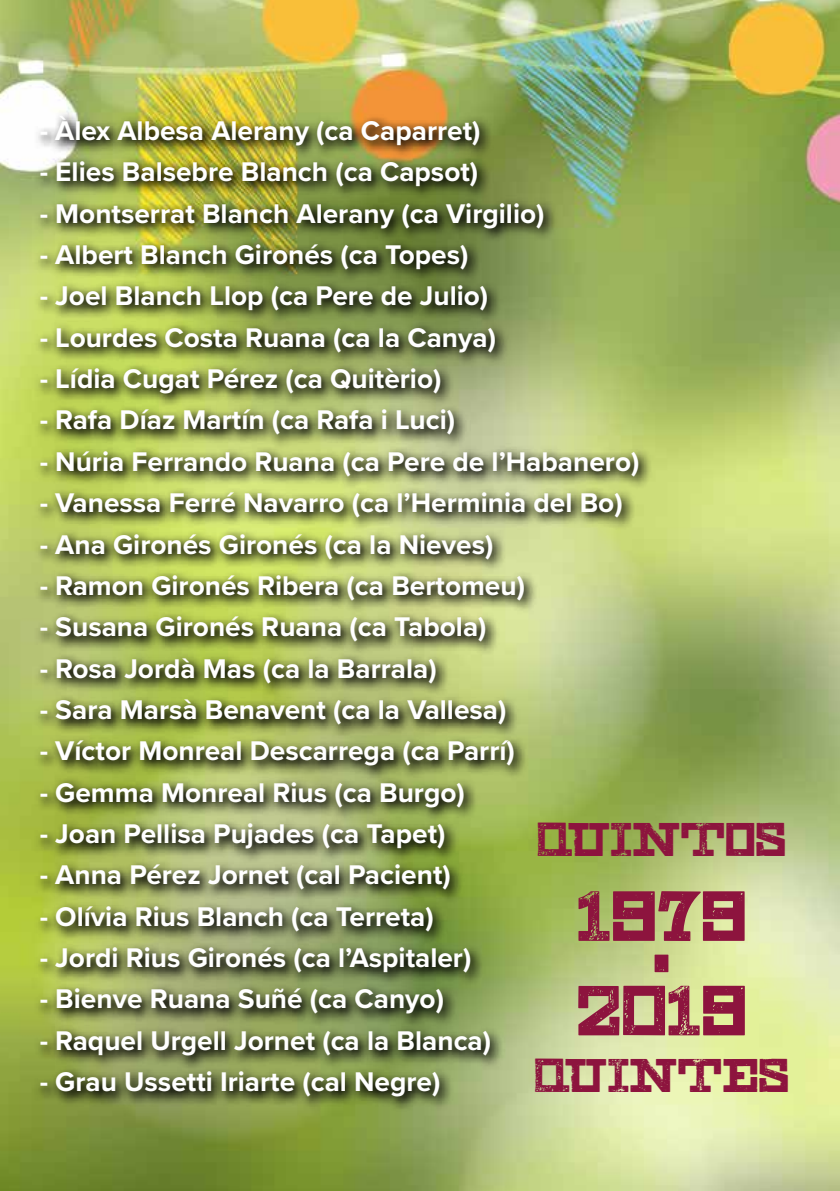
<style>
.page{position:relative;width:840px;height:1191px;background:#fff}
.page>*{position:absolute;margin:0;border:0;box-sizing:border-box;transform-origin:0 0}
.t1{font:70.8px "HWT Geometric Shopworn";color:#8d143e}
.t2{font:47.2px "HWT Geometric Shopworn";color:#8d143e}
.t3{font:700 28px "Proxima Nova";color:#fff}
</style>
<div class="page">
<img style="left:0;top:0;width:839px;height:1191px">
<img style="left:34px;top:110px;width:619px;height:1001px">
<p class="t3" style="left:40px;top:110px;width:442px">- Àlex Albesa Alerany (ca Caparret)</p>
<p class="t3" style="left:40px;top:151px;width:440px">- Elies Balsebre Blanch (ca Capsot)</p>
<p class="t3" style="left:40px;top:192px;width:506px">- Montserrat Blanch Alerany (ca Virgilio)</p>
<p class="t3" style="left:40px;top:234px;width:430px">- Albert Blanch Gironés (ca Topes)</p>
<p class="t3" style="left:40px;top:275px;width:450px">- Joel Blanch Llop (ca Pere de Julio)</p>
<p class="t3" style="left:40px;top:316px;width:457px">- Lourdes Costa Ruana (ca la Canya)</p>
<p class="t3" style="left:40px;top:358px;width:403px">- Lídia Cugat Pérez (ca Quitèrio)</p>
<p class="t3" style="left:40px;top:399px;width:416px">- Rafa Díaz Martín (ca Rafa i Luci)</p>
<p class="t3" style="left:40px;top:440px;width:601px">- Núria Ferrando Ruana (ca Pere de l’Habanero)</p>
<p class="t3" style="left:40px;top:482px;width:584px">- Vanessa Ferré Navarro (ca l’Herminia del Bo)</p>
<p class="t3" style="left:40px;top:523px;width:455px">- Ana Gironés Gironés (ca la Nieves)</p>
<p class="t3" style="left:40px;top:564px;width:486px">- Ramon Gironés Ribera (ca Bertomeu)</p>
<p class="t3" style="left:40px;top:606px;width:448px">- Susana Gironés Ruana (ca Tabola)</p>
<p class="t3" style="left:40px;top:647px;width:398px">- Rosa Jordà Mas (ca la Barrala)</p>
<p class="t3" style="left:40px;top:688px;width:468px">- Sara Marsà Benavent (ca la Vallesa)</p>
<p class="t3" style="left:40px;top:730px;width:476px">- Víctor Monreal Descarrega (ca Parrí)</p>
<p class="t3" style="left:40px;top:771px;width:426px">- Gemma Monreal Rius (ca Burgo)</p>
<p class="t3" style="left:40px;top:812px;width:407px">- Joan Pellisa Pujades (ca Tapet)</p>
<p class="t3" style="left:40px;top:854px;width:412px">- Anna Pérez Jornet (cal Pacient)</p>
<p class="t3" style="left:40px;top:895px;width:395px">- Olívia Rius Blanch (ca Terreta)</p>
<p class="t3" style="left:40px;top:936px;width:433px">- Jordi Rius Gironés (ca l’Aspitaler)</p>
<p class="t3" style="left:40px;top:978px;width:405px">- Bienve Ruana Suñé (ca Canyo)</p>
<p class="t3" style="left:40px;top:1019px;width:452px">- Raquel Urgell Jornet (ca la Blanca)</p>
<p class="t3" style="left:40px;top:1060px;width:402px">- Grau Ussetti Iriarte (cal Negre)</p>
<h2 class="t2" style="left:536px;top:810px;width:250px">QUINTOS</h2>
<h1 class="t1" style="left:576px;top:872px;width:171px">1979</h1>
<h1 class="t1" style="left:652px;top:919px;width:19px">•</h1>
<h1 class="t1" style="left:576px;top:966px;width:171px">2019</h1>
<h2 class="t2" style="left:533px;top:1046px;width:256px">QUINTES</h2>
</div>
